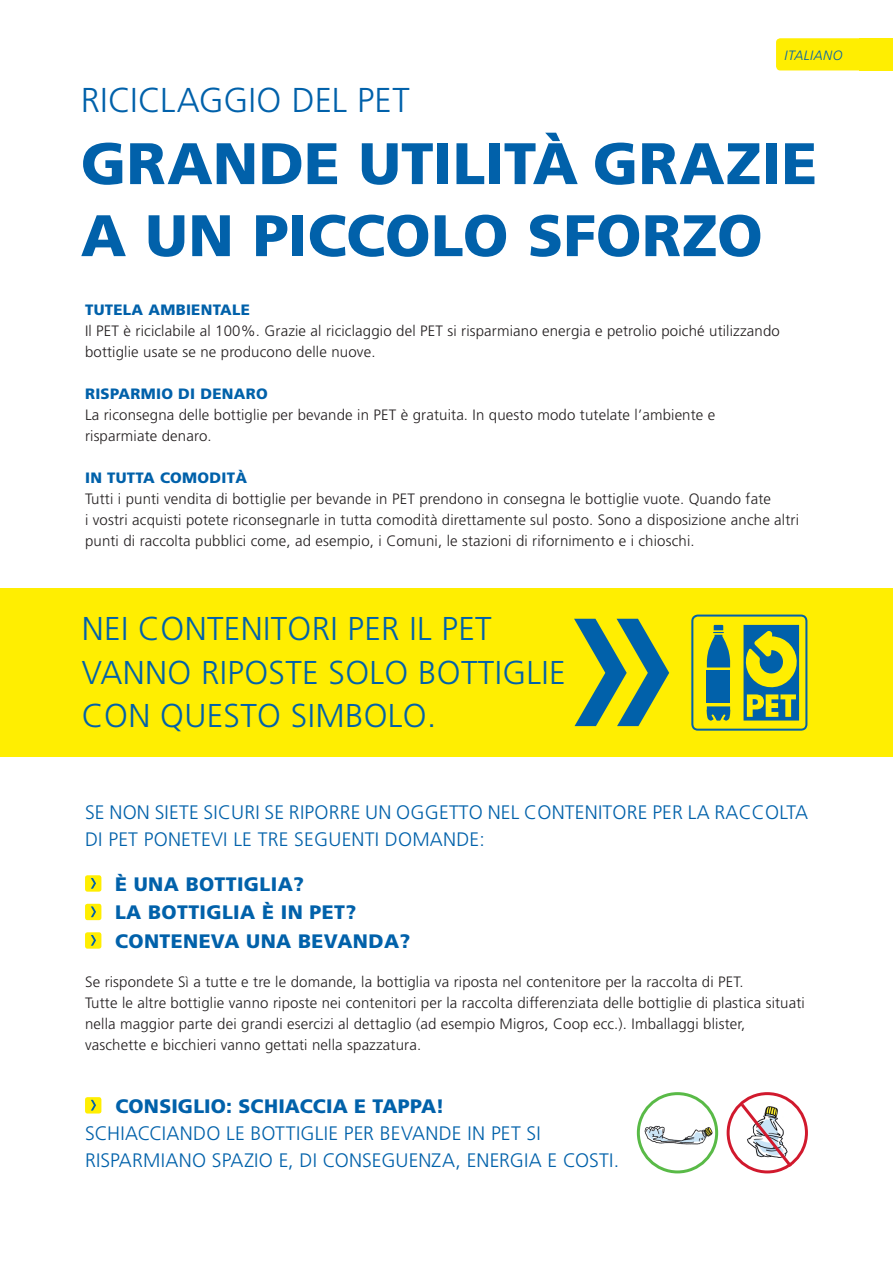
<style>
.page{position:relative;width:893px;height:1263px;background:#fff}
.page>*{position:absolute;margin:0;border:0;box-sizing:border-box;transform-origin:0 0}
.t1{font:900 58.5px/72px "Frutiger";color:#0161aa}
.t2{font:300 34.5px "Frutiger";letter-spacing:.005em;color:#0161aa}
.t3{font:300 33px/43.5px "Frutiger";letter-spacing:.01em;color:#0161aa}
.t4{font:300 19.5px/27px "Frutiger";letter-spacing:.01em;color:#0161aa}
.t5{font:900 19.5px/28.5px "Frutiger";letter-spacing:.02em;color:#0161aa}
.t6{font:300 15px/21px "Frutiger";letter-spacing:.01em;color:#231f20}
.t7{font:900 15px "Frutiger";letter-spacing:.02em;color:#0161aa}
.t8{font:italic 300 13.5px "Frutiger";letter-spacing:.035em;color:#0161aa}
</style>
<div class="page">
<div style="left:0;top:588px;width:893px;height:168px;background:#ffee01"></div>
<div style="left:85px;top:875px;width:16px;height:17px;background:#ffee01;border-radius:2px"></div>
<svg style="left:91px;top:878px;width:5px;height:11px"></svg>
<div style="left:85px;top:904px;width:16px;height:16px;background:#ffee01;border-radius:2px"></div>
<svg style="left:91px;top:906px;width:5px;height:11px"></svg>
<div style="left:85px;top:932px;width:16px;height:17px;background:#ffee01;border-radius:2px"></div>
<svg style="left:91px;top:935px;width:5px;height:11px"></svg>
<svg style="left:691px;top:614px;width:116px;height:117px"></svg>
<div style="left:85px;top:1097px;width:16px;height:16px;background:#ffee01;border-radius:2px"></div>
<svg style="left:91px;top:1100px;width:5px;height:10px"></svg>
<img style="left:728px;top:1093px;width:78px;height:70px">
<div style="left:727px;top:1092px;width:81px;height:81px;border:3px solid #d1192d;border-radius:50%"></div>
<svg style="left:738px;top:1100px;width:57px;height:70px"></svg>
<img style="left:638px;top:1093px;width:79px;height:79px;border-radius:39px">
<div style="left:637px;top:1092px;width:81px;height:81px;border:3px solid #59ba47;border-radius:50%"></div>
<div style="left:776px;top:38px;width:117px;height:32px;background:#ffee01;border-radius:4px"></div>
<div style="left:860px;top:38px;width:33px;height:32px;background:#ffee01"></div>
<svg style="left:574px;top:619px;width:95px;height:107px"></svg>
<p class="t8" style="left:784px;top:47px;width:59px">ITALIANO</p>
<h2 class="t2" style="left:81px;top:81px;width:330px">RICICLAGGIO DEL PET</h2>
<h1 class="t1" style="left:81px;top:127px;width:738px">GRANDE UTILITÀ GRAZIE<br>A UN PICCOLO SFORZO</h1>
<p class="t7" style="left:85px;top:300px;width:167px">TUTELA AMBIENTALE</p>
<p class="t6" style="left:85px;top:320px;width:696px">Il PET è riciclabile al 100%. Grazie al riciclaggio del PET si risparmiano energia e petrolio poiché utilizzando bottiglie usate se ne producono delle nuove.</p>
<p class="t7" style="left:85px;top:384px;width:184px">RISPARMIO DI DENARO</p>
<p class="t6" style="left:85px;top:404px;width:632px">La riconsegna delle bottiglie per bevande in PET è gratuita. In questo modo tutelate l’ambiente e risparmiate denaro.</p>
<p class="t7" style="left:85px;top:468px;width:164px">IN TUTTA COMODITÀ</p>
<p class="t6" style="left:85px;top:488px;width:715px">Tutti i punti vendita di bottiglie per bevande in PET prendono in consegna le bottiglie vuote. Quando fate<br>i vostri acquisti potete riconsegnarle in tutta comodità direttamente sul posto. Sono a disposizione anche altri punti di raccolta pubblici come, ad esempio, i Comuni, le stazioni di rifornimento e i chioschi.</p>
<h3 class="t3" style="left:82px;top:607px;width:485px">NEI CONTENITORI PER IL PET<br>VANNO RIPOSTE SOLO BOTTIGLIE<br>CON QUESTO SIMBOLO.</h3>
<h3 class="t4" style="left:85px;top:798px;width:724px">SE NON SIETE SICURI SE RIPORRE UN OGGETTO NEL CONTENITORE PER LA RACCOLTA<br>DI PET PONETEVI LE TRE SEGUENTI DOMANDE:</h3>
<h3 class="t5" style="left:115px;top:869px;width:297px">È UNA BOTTIGLIA?<br>LA BOTTIGLIA È IN PET?<br>CONTENEVA UNA BEVANDA?</h3>
<p class="t6" style="left:85px;top:971px;width:721px">Se rispondete Sì a tutte e tre le domande, la bottiglia va riposta nel contenitore per la raccolta di PET.<br>Tutte le altre bottiglie vanno riposte nei contenitori per la raccolta differenziata delle bottiglie di plastica situati nella maggior parte dei grandi esercizi al dettaglio (ad esempio Migros, Coop ecc.). Imballaggi blister, vaschette e bicchieri vanno gettati nella spazzatura.</p>
<h3 class="t5" style="left:115px;top:1091px;width:331px">CONSIGLIO: SCHIACCIA E TAPPA!</h3>
<h3 class="t4" style="left:85px;top:1119px;width:536px">SCHIACCIANDO LE BOTTIGLIE PER BEVANDE IN PET SI<br>RISPARMIANO SPAZIO E, DI CONSEGUENZA, ENERGIA E COSTI.</h3>
</div>
